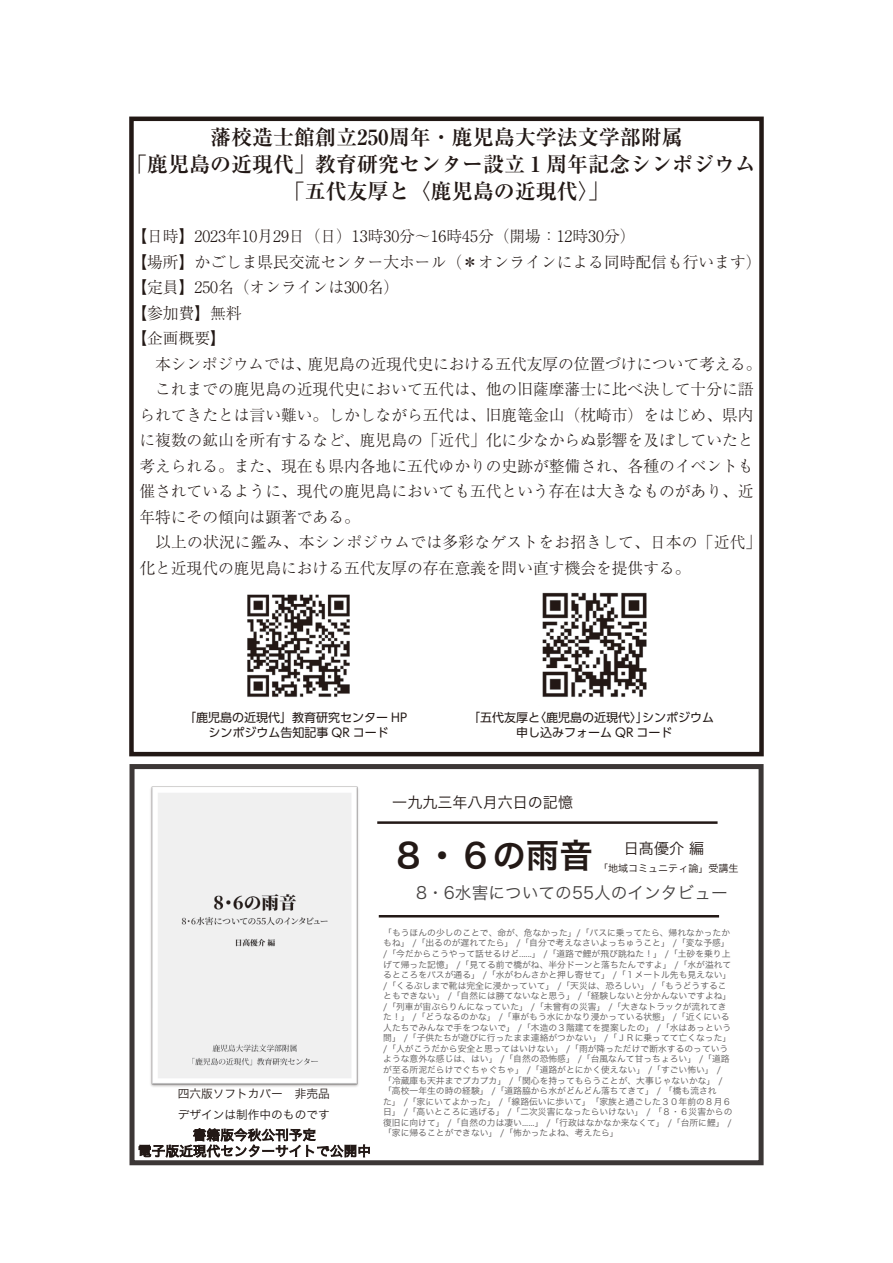
<style>
.page{position:relative;width:893px;height:1263px;background:#fff}
.page>*{position:absolute;margin:0;border:0;box-sizing:border-box;transform-origin:0 0}
.t1{font:33.45px "Hira Kaku Pro W6";color:#231916}
.t2{font:700 21px/27px "Ryumin Pr 6 N";color:#221815;text-align:center}
.t3{font:16.65px "Hira Kaku Pro W3";color:#464342}
.t4{font:300 15.75px/25.5px "Ryumin Pr 6 N";color:#221815}
.t5{font:15px "Hira Kaku Pro W3";color:#231916}
.t6{font:13.35px "Hira Kaku Pro W3";letter-spacing:.025em;color:#231916}
.t7{font:12px/15px "UD Shin Go Pr 6 N";color:#221815;text-align:center}
.t8{font:11.7px/20.5px "Hira Kaku Pro W3";color:#231916}
.t9{font:10.05px "Hira Kaku Pro W3";color:#231916}
.t10{font:8.85px/10.5px "Hira Kaku Pro W3";color:#5a5757}
</style>
<div class="page">
<div style="left:130px;top:764px;width:634px;height:401px;border:5px solid #3c3736"></div>
<hr style="left:377px;top:821px;width:341px;height:3px;background:#231916">
<hr style="left:379px;top:915px;width:340px;height:2px;background:#231916">
<img style="left:150px;top:786px;width:209px;height:301px">
<img style="left:247px;top:594px;width:103px;height:103px">
<img style="left:542px;top:592px;width:105px;height:105px">
<div style="left:129px;top:117px;width:635px;height:639px;border:4px solid #221815"></div>
<h2 class="t2" style="left:126px;top:122px;width:632px">藩校造士館創立250周年・鹿児島大学法文学部附属<br>「鹿児島の近現代」教育研究センター設立１周年記念シンポジウム「五代友厚と〈鹿児島の近現代〉」</h2>
<h3 class="t4" style="left:131px;top:223px;width:632px">【日時】2023年10月29日（日）13時30分～16時45分（開場：12時30分）<br>【場所】かごしま県民交流センター大ホール（＊オンラインによる同時配信も行います）【定員】250名（オンラインは300名）<br>【参加費】無料<br>【企画概要】</h3>
<h3 class="t4" style="left:155px;top:350px;width:608px">本シンポジウムでは、鹿児島の近現代史における五代友厚の位置づけについて考える。</h3>
<h3 class="t4" style="left:155px;top:376px;width:600px">これまでの鹿児島の近現代史において五代は、他の旧薩摩藩士に比べ決して十分に語</h3>
<h3 class="t4" style="left:139px;top:401px;width:616px">られてきたとは言い難い。しかしながら五代は、旧鹿篭金山（枕崎市）をはじめ、県内</h3>
<h3 class="t4" style="left:139px;top:427px;width:616px">に複数の鉱山を所有するなど、鹿児島の「近代」化に少なからぬ影響を及ぼしていたと</h3>
<h3 class="t4" style="left:139px;top:452px;width:616px">考えられる。また、現在も県内各地に五代ゆかりの史跡が整備され、各種のイベントも</h3>
<h3 class="t4" style="left:139px;top:478px;width:616px">催されているように、現代の鹿児島においても五代という存在は大きなものがあり、近</h3>
<h3 class="t4" style="left:139px;top:503px;width:222px">年特にその傾向は顕著である。</h3>
<h3 class="t4" style="left:155px;top:529px;width:608px">以上の状況に鑑み、本シンポジウムでは多彩なゲストをお招きして、日本の「近代」</h3>
<h3 class="t4" style="left:139px;top:554px;width:553px">化と近現代の鹿児島における五代友厚の存在意義を問い直す機会を提供する。</h3>
<h3 class="t7" style="left:184px;top:709px;width:224px">「鹿児島の近現代」教育研究センター HPシンポジウム告知記事 QR コード</h3>
<h3 class="t7" style="left:468px;top:709px;width:247px">「五代友厚と〈鹿児島の近現代〉」シンポジウム申し込みフォーム QR コード</h3>
<h3 class="t5" style="left:392px;top:789px;width:182px">一九九三年八月六日の記憶</h3>
<h1 class="t1" style="left:392px;top:825px;width:202px">８・６の雨音</h1>
<h3 class="t5" style="left:624px;top:835px;width:82px">日髙優介 編</h3>
<h3 class="t3" style="left:416px;top:877px;width:313px">8・6水害についての55人のインタビュー</h3>
<p class="t10" style="left:383px;top:927px;width:351px">「もうほんの少しのことで、命が、危なかった」/「バスに乗ってたら、帰れなかったかもね」 /「出るのが遅れてたら」 /「自分で考えなさいよっちゅうこと」 /「変な予感」/「今だからこうやって話せるけど......」 /「道路で鯉が飛び跳ねた！」 /「土砂を乗り上げて帰った記憶」 /「見てる前で橋がね、半分ドーンと落ちたんですよ」 /「水が溢れてるところをバスが通る」 /「水がわんさかと押し寄せて」 /「１メートル先も見えない」/「くるぶしまで靴は完全に浸かっていて」 /「天災は、恐ろしい」 /「もうどうすることもできない」 /「自然には勝てないなと思う」 /「経験しないと分かんないですよね」/「列車が宙ぶらりんになっていた」 /「未曾有の災害」 /「大きなトラックが流れてきた！」 /「どうなるのかな」 /「車がもう水にかなり浸かっている状態」 /「近くにいる人たちでみんなで手をつないで」 /「木造の３階建てを提案したの」 /「水はあっという間」 /「子供たちが遊びに行ったまま連絡がつかない」 /「ＪＲに乗ってて亡くなった」/「人がこうだから安全と思ってはいけない」 /「雨が降っただけで断水するのっていうような意外な感じは、はい」 /「自然の恐怖感」 /「台風なんて甘っちょろい」 /「道路が至る所泥だらけでぐちゃぐちゃ」 /「道路がとにかく使えない」 /「すごい怖い」 /<br>「冷蔵庫も天井までプカプカ」 /「関心を持ってもらうことが、大事じゃないかな」 /「高校一年生の時の経験」 /「道路脇から水がどんどん落ちてきて」 / 「橋も流され<br>た」 /「家にいてよかった」 /「線路伝いに歩いて」「家族と過ごした３０年前の８月６日」 /「高いところに逃げる」 /「二次災害になったらいけない」 / 「８・６災害からの復旧に向けて」 /「自然の力は凄い......」 /「行政はなかなか来なくて」 /「台所に鯉」 /</p>
<p class="t9" style="left:598px;top:859px;width:142px">「地域コミュニティ論」受講生</p>
<h3 class="t8" style="left:178px;top:1083px;width:154px">四六版ソフトカバー 非売品デザインは制作中のものです</h3>
<h3 class="t6" style="left:193px;top:1123px;width:125px">書籍版今秋公刊予定</h3>
<p class="t10" style="left:383px;top:1127px;width:237px">「家に帰ることができない」 /「怖かったよね、考えたら」</p>
<h3 class="t6" style="left:138px;top:1139px;width:234px">電子版近現代センターサイトで公開中</h3>
</div>
